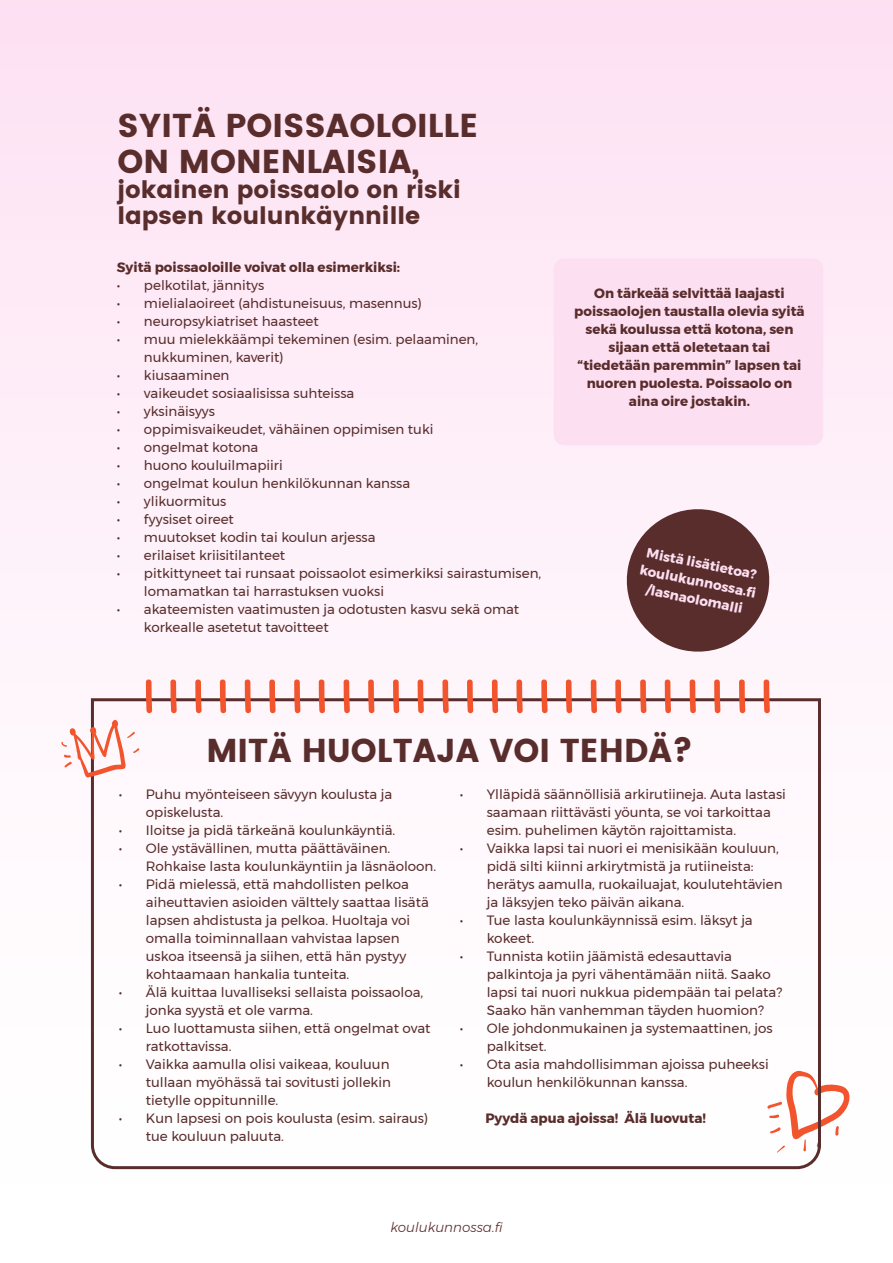
<style>
.page{position:relative;width:893px;height:1263px;background:#fff}
.page>*{position:absolute;margin:0;border:0;box-sizing:border-box;transform-origin:0 0}
.t1{font:33px/36px "Poppins";color:#592d2c}
.t2{font:24px/25.5px "Poppins";color:#592d2c}
.t3{font:13.5px/18px "Montserrat";color:#592d2c}
.t4{font:700 13.5px/18px "Montserrat";color:#592d2c;text-align:center}
.t5{font:700 13.5px/18px "Montserrat";color:#fddff2;text-align:center}
.t6{font:italic 300 13.5px "Montserrat";color:#592d2c}
</style>
<div class="page">
<div style="left:0;top:0;width:893px;height:1263px;background:linear-gradient(to bottom,#fde3f3,#fff)"></div>
<svg style="left:620px;top:503px;width:156px;height:155px"></svg>
<svg style="left:822px;top:1071px;width:32px;height:81px"></svg>
<div style="left:554px;top:258px;width:269px;height:187px;background:#fddff2;border-radius:10px"></div>
<svg style="left:89px;top:697px;width:733px;height:474px"></svg>
<svg style="left:146px;top:678px;width:6px;height:35px"></svg>
<svg style="left:195px;top:678px;width:7px;height:35px"></svg>
<svg style="left:245px;top:678px;width:6px;height:35px"></svg>
<svg style="left:294px;top:678px;width:6px;height:35px"></svg>
<svg style="left:344px;top:678px;width:6px;height:35px"></svg>
<svg style="left:393px;top:678px;width:6px;height:35px"></svg>
<svg style="left:442px;top:678px;width:7px;height:35px"></svg>
<svg style="left:492px;top:678px;width:6px;height:35px"></svg>
<svg style="left:541px;top:678px;width:7px;height:35px"></svg>
<svg style="left:591px;top:678px;width:6px;height:35px"></svg>
<svg style="left:640px;top:678px;width:6px;height:35px"></svg>
<svg style="left:689px;top:678px;width:7px;height:35px"></svg>
<svg style="left:739px;top:678px;width:6px;height:35px"></svg>
<svg style="left:170px;top:678px;width:7px;height:35px"></svg>
<svg style="left:220px;top:678px;width:6px;height:35px"></svg>
<svg style="left:269px;top:678px;width:7px;height:35px"></svg>
<svg style="left:319px;top:678px;width:6px;height:35px"></svg>
<svg style="left:368px;top:678px;width:6px;height:35px"></svg>
<svg style="left:417px;top:678px;width:7px;height:35px"></svg>
<svg style="left:467px;top:678px;width:6px;height:35px"></svg>
<svg style="left:516px;top:678px;width:7px;height:35px"></svg>
<svg style="left:566px;top:678px;width:6px;height:35px"></svg>
<svg style="left:615px;top:678px;width:7px;height:35px"></svg>
<svg style="left:665px;top:678px;width:6px;height:35px"></svg>
<svg style="left:714px;top:678px;width:6px;height:35px"></svg>
<svg style="left:763px;top:678px;width:7px;height:35px"></svg>
<svg style="left:61px;top:720px;width:79px;height:57px"></svg>
<h1 class="t1" style="left:117px;top:107px;width:362px">SYITÄ POISSAOLOILLE<br>ON MONENLAISIA,</h1>
<h2 class="t2" style="left:117px;top:177px;width:345px">jokainen poissaolo on riski lapsen koulunkäynnille</h2>
<p class="t4" style="left:117px;top:258px;width:285px">Syitä poissaoloille voivat olla esimerkiksi:</p>
<p class="t3" style="left:117px;top:276px;width:149px">• pelkotilat, jännitys</p>
<p class="t3" style="left:117px;top:294px;width:306px">• mielialaoireet (ahdistuneisuus, masennus)</p>
<p class="t3" style="left:117px;top:312px;width:203px">• neuropsykiatriset haasteet</p>
<p class="t3" style="left:144px;top:330px;width:336px;text-indent:-27px">• muu mielekkäämpi tekeminen (esim. pelaaminen, nukkuminen, kaverit)</p>
<p class="t3" style="left:117px;top:366px;width:114px">• kiusaaminen</p>
<p class="t3" style="left:117px;top:384px;width:239px">• vaikeudet sosiaalisissa suhteissa</p>
<p class="t3" style="left:117px;top:402px;width:100px">• yksinäisyys</p>
<p class="t3" style="left:117px;top:420px;width:318px">• oppimisvaikeudet, vähäinen oppimisen tuki</p>
<p class="t3" style="left:117px;top:438px;width:143px">• ongelmat kotona</p>
<p class="t3" style="left:117px;top:456px;width:167px">• huono kouluilmapiiri</p>
<p class="t3" style="left:117px;top:474px;width:295px">• ongelmat koulun henkilökunnan kanssa</p>
<p class="t3" style="left:117px;top:492px;width:111px">• ylikuormitus</p>
<p class="t3" style="left:117px;top:510px;width:119px">• fyysiset oireet</p>
<p class="t3" style="left:117px;top:528px;width:260px">• muutokset kodin tai koulun arjessa</p>
<p class="t3" style="left:117px;top:546px;width:170px">• erilaiset kriisitilanteet</p>
<p class="t3" style="left:144px;top:564px;width:399px;text-indent:-27px">• pitkittyneet tai runsaat poissaolot esimerkiksi sairastumisen, lomamatkan tai harrastuksen vuoksi</p>
<p class="t3" style="left:144px;top:600px;width:377px;text-indent:-27px">• akateemisten vaatimusten ja odotusten kasvu sekä omat korkealle asetetut tavoitteet</p>
<p class="t4" style="left:574px;top:284px;width:232px">On tärkeää selvittää laajasti poissaolojen taustalla olevia syitä sekä koulussa että kotona, sen sijaan että oletetaan tai “tiedetään paremmin” lapsen tai nuoren puolesta. Poissaolo on aina oire jostakin.</p>
<p class="t5" style="left:645px;top:543px;width:123px;rotate:11deg">Mistä lisätietoa? koulukunnossa.fi /lasnaolomalli</p>
<h1 class="t1" style="left:206px;top:732px;width:488px">MITÄ HUOLTAJA VOI TEHDÄ?</h1>
<p class="t3" style="left:146px;top:785px;width:248px;text-indent:-27px">• Puhu myönteiseen sävyyn koulusta ja opiskelusta.</p>
<p class="t3" style="left:119px;top:821px;width:278px">• Iloitse ja pidä tärkeänä koulunkäyntiä.</p>
<p class="t3" style="left:146px;top:839px;width:292px;text-indent:-27px">• Ole ystävällinen, mutta päättäväinen.<br>Rohkaise lasta koulunkäyntiin ja läsnäoloon.</p>
<p class="t3" style="left:146px;top:875px;width:285px;text-indent:-27px">• Pidä mielessä, että mahdollisten pelkoa aiheuttavien asioiden välttely saattaa lisätä lapsen ahdistusta ja pelkoa. Huoltaja voi omalla toiminnallaan vahvistaa lapsen uskoa itseensä ja siihen, että hän pystyy kohtaamaan hankalia tunteita.</p>
<p class="t3" style="left:146px;top:983px;width:279px;text-indent:-27px">• Älä kuittaa luvalliseksi sellaista poissaoloa, jonka syystä et ole varma.</p>
<p class="t3" style="left:146px;top:1019px;width:286px;text-indent:-27px">• Luo luottamusta siihen, että ongelmat ovat ratkottavissa.</p>
<p class="t3" style="left:146px;top:1055px;width:247px;text-align:justify;text-indent:-27px">• Vaikka aamulla olisi vaikeaa, kouluun tullaan myöhässä tai sovitusti jollekin tietylle oppitunnille.</p>
<p class="t3" style="left:146px;top:1109px;width:284px;text-indent:-27px">• Kun lapsesi on pois koulusta (esim. sairaus) tue kouluun paluuta.</p>
<p class="t3" style="left:487px;top:785px;width:301px;text-indent:-27px">• Ylläpidä säännöllisiä arkirutiineja. Auta lastasi saamaan riittävästi yöunta, se voi tarkoittaa esim. puhelimen käytön rajoittamista.</p>
<p class="t3" style="left:487px;top:839px;width:297px;text-indent:-27px">• Vaikka lapsi tai nuori ei menisikään kouluun, pidä silti kiinni arkirytmistä ja rutiineista: herätys aamulla, ruokailuajat, koulutehtävien ja läksyjen teko päivän aikana.</p>
<p class="t3" style="left:487px;top:911px;width:267px;text-indent:-27px">• Tue lasta koulunkäynnissä esim. läksyt ja kokeet.</p>
<p class="t3" style="left:487px;top:947px;width:297px;text-indent:-27px">• Tunnista kotiin jäämistä edesauttavia palkintoja ja pyri vähentämään niitä. Saako lapsi tai nuori nukkua pidempään tai pelata?<br>Saako hän vanhemman täyden huomion?</p>
<p class="t3" style="left:487px;top:1019px;width:287px;text-indent:-27px">• Ole johdonmukainen ja systemaattinen, jos palkitset.</p>
<p class="t3" style="left:487px;top:1055px;width:284px;text-indent:-27px">• Ota asia mahdollisimman ajoissa puheeksi koulun henkilökunnan kanssa.</p>
<p class="t4" style="left:485px;top:1109px;width:222px">Pyydä apua ajoissa! Älä luovuta!</p>
<p class="t6" style="left:390px;top:1217px;width:114px">koulukunnossa.fi</p>
</div>
